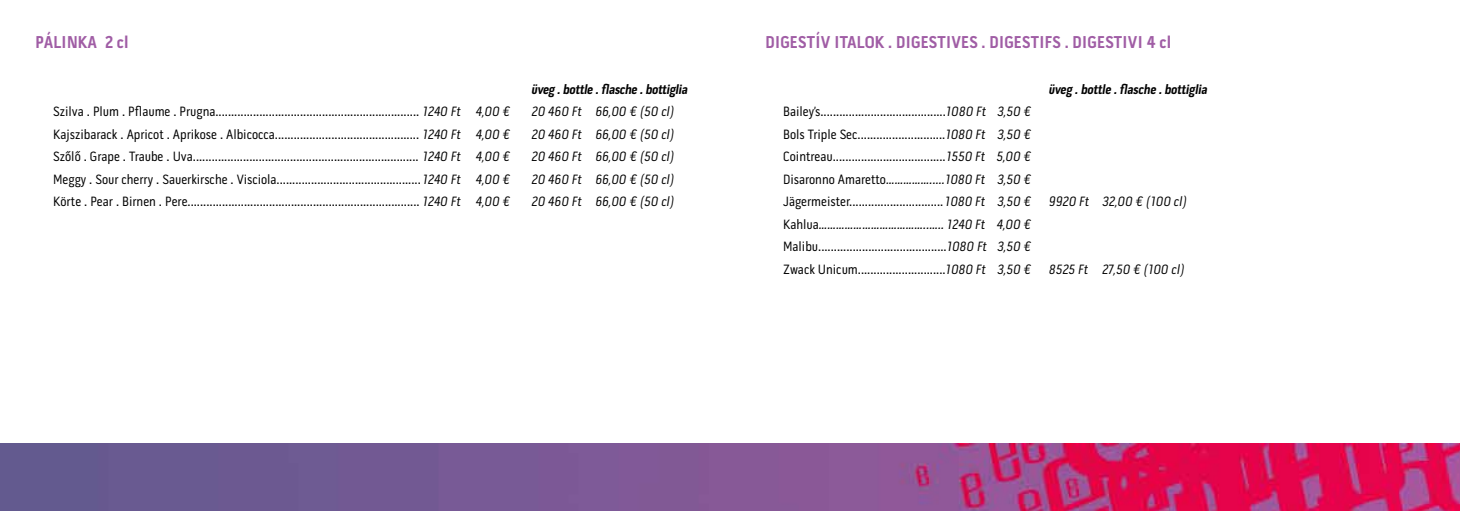
<style>
.page{position:relative;width:1460px;height:511px;background:#fff}
.page>*{position:absolute;margin:0;border:0;box-sizing:border-box;transform-origin:0 0}
.t1{font:700 17.5px "Pill Gothic 300 mg";color:#a05da5}
.t2{font:13.75px/22.5px "Pill Gothic 300 mg";color:#000;text-align:justify}
.t3{font:italic 13.75px "Pill Gothic 300 mg";color:#000}
.t4{font:13.75px "Pill Gothic 300 mg Bold Obq";letter-spacing:-.025em;color:#000}
.s1{font-style:italic}
</style>
<div class="page">
<img style="left:0;top:443px;width:1460px;height:67px">
<p class="t1" style="left:35px;top:32px;width:95px">PÁLINKA 2 cl</p>
<p class="t4" style="left:531px;top:80px;width:158px">üveg . bottle . flasche . bottiglia</p>
<p class="t2" style="left:53px;top:100px;width:459px">Szilva . Plum . Pflaume . Prugna................................................................. <span class="s1">1240 Ft 4,00 €</span></p>
<p class="t3" style="left:531px;top:103px;width:144px">20 460 Ft 66,00 € (50 cl)</p>
<p class="t2" style="left:53px;top:123px;width:459px">Kajszibarack . Apricot . Aprikose . Albicocca.............................................. <span class="s1">1240 Ft 4,00 €</span></p>
<p class="t3" style="left:531px;top:126px;width:144px">20 460 Ft 66,00 € (50 cl)</p>
<p class="t2" style="left:53px;top:145px;width:459px">Szőlő . Grape . Traube . Uva........................................................................ <span class="s1">1240 Ft 4,00 €</span></p>
<p class="t3" style="left:531px;top:148px;width:144px">20 460 Ft 66,00 € (50 cl)</p>
<p class="t2" style="left:53px;top:167px;width:459px">Meggy . Sour cherry . Sauerkirsche . Visciola..............................................<span class="s1">1240 Ft 4,00 €</span></p>
<p class="t3" style="left:531px;top:171px;width:144px">20 460 Ft 66,00 € (50 cl)</p>
<p class="t2" style="left:53px;top:190px;width:459px">Körte . Pear . Birnen . Pere.......................................................................... <span class="s1">1240 Ft 4,00 €</span></p>
<p class="t3" style="left:531px;top:193px;width:144px">20 460 Ft 66,00 € (50 cl)</p>
<p class="t1" style="left:765px;top:32px;width:407px">DIGESTÍV ITALOK . DIGESTIVES . DIGESTIFS . DIGESTIVI 4 cl</p>
<p class="t4" style="left:1049px;top:80px;width:160px">üveg . bottle . flasche . bottiglia</p>
<p class="t2" style="left:783px;top:100px;width:250px">Bailey’s........................................<span class="s1">1080 Ft 3,50 € </span>Bols Triple Sec............................<span class="s1">1080 Ft 3,50 € </span>Cointreau....................................<span class="s1">1550 Ft 5,00 € </span>Disaronno Amaretto<span class="s1">…………….....1080 Ft 3,50 € </span>Jägermeister..............................<span class="s1">1080 Ft 3,50 €</span></p>
<p class="t3" style="left:1049px;top:193px;width:139px">9920 Ft 32,00 € (100 cl)</p>
<p class="t2" style="left:783px;top:212px;width:250px">Kahlua<span class="s1">………………………………..….. 1240 Ft 4,00 € </span>Malibu.........................................<span class="s1">1080 Ft 3,50 € </span>Zwack Unicum............................<span class="s1">1080 Ft 3,50 €</span></p>
<p class="t3" style="left:1049px;top:261px;width:137px">8525 Ft 27,50 € (100 cl)</p>
</div>
